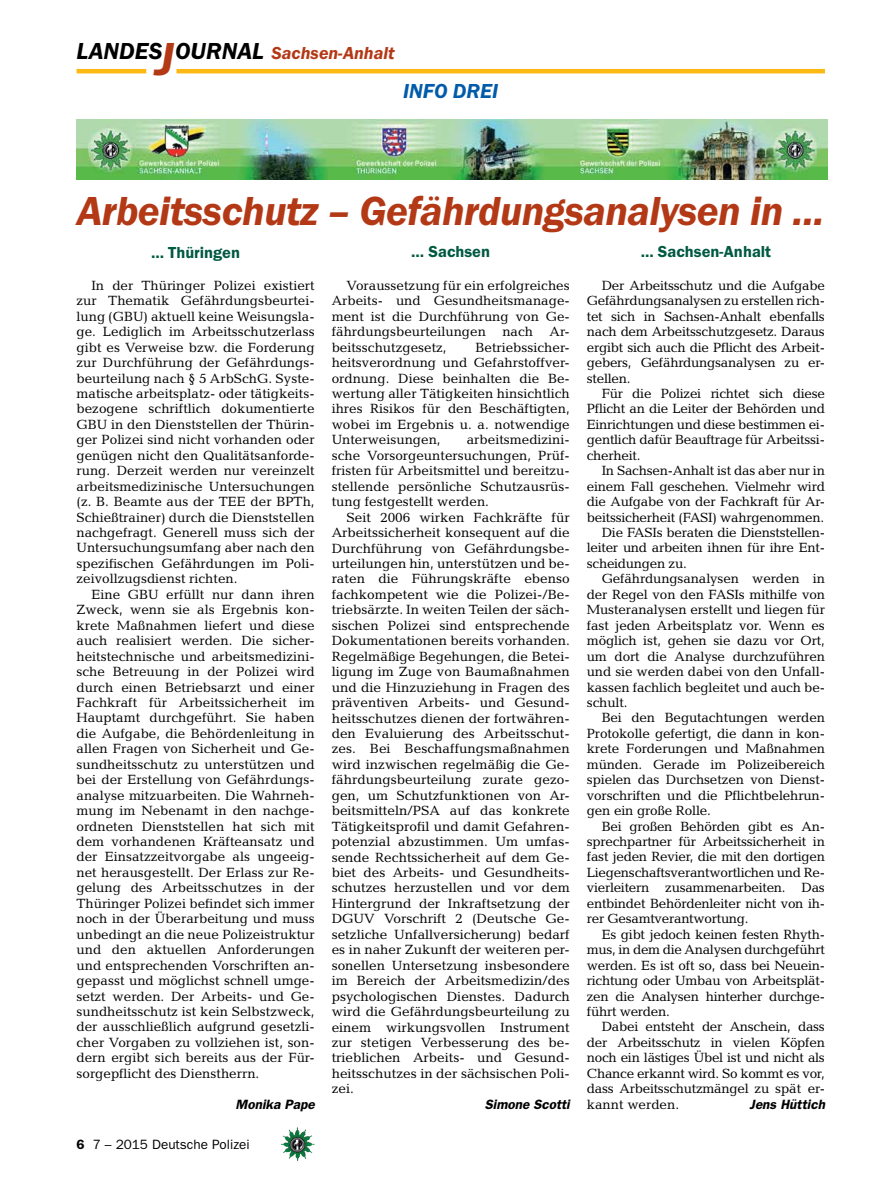
<style>
.page{position:relative;width:893px;height:1191px;background:#fff}
.page>*{position:absolute;margin:0;border:0;box-sizing:border-box;transform-origin:0 0}
.t1{font:italic 600 42px "Franklin Gothic Itc T";letter-spacing:-.015em;color:#b33916}
.t2{font:italic 600 21px "Franklin Gothic Itc T";color:#005baa}
.t3{font:italic 600 18px "Franklin Gothic Itc T";color:#b33916}
.t4{font:600 16.5px "Franklin Gothic Itc T";color:#005941}
.t5{font:13.5px/15.5px "Candida";letter-spacing:-.02em;color:#000;text-align:justify}
.t6{font:italic 600 13.5px "Franklin Gothic";color:#000}
.t7{font:13.5px "Franklin Gothic";color:#000}
.t8{font:13.5px "Candida";color:#000}
.s1{font-size:24px;color:#000}
.s2{font-size:48px}
.s3{font-weight:600}
</style>
<div class="page">
<hr style="left:77px;top:69px;width:69px;height:4px;background:#fdb913">
<hr style="left:176px;top:69px;width:649px;height:4px;background:#fdb913">
<img style="left:281px;top:1128px;width:16px;height:24px">
<img style="left:77px;top:120px;width:750px;height:59px">
<h3 class="t3" style="left:77px;top:42px;width:320px"><span class="s1">LANDES</span><span class="s2">J</span><span class="s1">OURNAL</span> Sachsen-Anhalt</h3>
<h2 class="t2" style="left:403px;top:79px;width:97px">info drei</h2>
<h1 class="t1" style="left:77px;top:186px;width:749px">Arbeitsschutz – Gefährdungsanalysen in ...</h1>
<p class="t4" style="left:641px;top:242px;width:132px">... Sachsen-Anhalt</p>
<p class="t5" style="left:587px;top:277px;width:240px;text-indent:15px">Der Arbeitsschutz und die Aufgabe Gefährdungsanalysen zu erstellen rich&shy;tet sich in Sachsen-Anhalt ebenfalls nach dem Arbeitsschutzgesetz. Daraus ergibt sich auch die Pflicht des Arbeit&shy;gebers, Gefährdungsanalysen zu er&shy;stellen.</p>
<p class="t5" style="left:587px;top:386px;width:240px;text-indent:15px">Für die Polizei richtet sich diese Pflicht an die Leiter der Behörden und Einrichtungen und diese bestimmen ei&shy;gentlich dafür Beauftrage für Arbeitssi&shy;cherheit.</p>
<p class="t5" style="left:602px;top:463px;width:225px">In Sachsen-Anhalt ist das aber nur in</p>
<p class="t5" style="left:587px;top:478px;width:240px">einem Fall geschehen. Vielmehr wird</p>
<p class="t5" style="left:587px;top:494px;width:240px">die Aufgabe von der Fachkraft für Ar-</p>
<p class="t5" style="left:587px;top:509px;width:239px">beitssicherheit (FASI) wahrgenommen.</p>
<p class="t5" style="left:602px;top:525px;width:225px">Die FASIs beraten die Dienststellen-</p>
<p class="t5" style="left:587px;top:540px;width:240px">leiter und arbeiten ihnen für ihre Ent-</p>
<p class="t5" style="left:587px;top:555px;width:101px">scheidungen zu.</p>
<p class="t5" style="left:602px;top:571px;width:225px">Gefährdungsanalysen werden in</p>
<p class="t5" style="left:587px;top:586px;width:240px">der Regel von den FASIs mithilfe von</p>
<p class="t5" style="left:587px;top:602px;width:240px">Musteranalysen erstellt und liegen für</p>
<p class="t5" style="left:587px;top:617px;width:240px">fast jeden Arbeitsplatz vor. Wenn es</p>
<p class="t5" style="left:587px;top:633px;width:240px">möglich ist, gehen sie dazu vor Ort,</p>
<p class="t5" style="left:587px;top:648px;width:240px">um dort die Analyse durchzuführen</p>
<p class="t5" style="left:587px;top:664px;width:240px">und sie werden dabei von den Unfall-</p>
<p class="t5" style="left:587px;top:679px;width:240px">kassen fachlich begleitet und auch be-</p>
<p class="t5" style="left:587px;top:694px;width:42px">schult.</p>
<p class="t5" style="left:602px;top:710px;width:225px">Bei den Begutachtungen werden</p>
<p class="t5" style="left:587px;top:725px;width:240px">Protokolle gefertigt, die dann in kon-</p>
<p class="t5" style="left:587px;top:741px;width:240px">krete Forderungen und Maßnahmen</p>
<p class="t5" style="left:587px;top:756px;width:240px">münden. Gerade im Polizeibereich</p>
<p class="t5" style="left:587px;top:772px;width:240px">spielen das Durchsetzen von Dienst-</p>
<p class="t5" style="left:587px;top:787px;width:240px">vorschriften und die Pflichtbelehrun-</p>
<p class="t5" style="left:587px;top:803px;width:126px">gen ein große Rolle.</p>
<p class="t5" style="left:602px;top:818px;width:225px">Bei großen Behörden gibt es An-</p>
<p class="t5" style="left:587px;top:833px;width:240px">sprechpartner für Arbeitssicherheit in</p>
<p class="t5" style="left:587px;top:849px;width:240px">fast jeden Revier, die mit den dortigen</p>
<p class="t5" style="left:587px;top:864px;width:240px">Liegenschaftsverantwortlichen und Re-</p>
<p class="t5" style="left:587px;top:880px;width:240px">vierleitern zusammenarbeiten. Das</p>
<p class="t5" style="left:587px;top:895px;width:240px">entbindet Behördenleiter nicht von ih-</p>
<p class="t5" style="left:587px;top:911px;width:163px">rer Gesamtverantwortung.</p>
<p class="t5" style="left:602px;top:926px;width:225px">Es gibt jedoch keinen festen Rhyth-</p>
<p class="t5" style="left:587px;top:942px;width:240px">mus, in dem die Analysen durchgeführt</p>
<p class="t5" style="left:587px;top:957px;width:240px">werden. Es ist oft so, dass bei Neuein-</p>
<p class="t5" style="left:587px;top:972px;width:240px">richtung oder Umbau von Arbeitsplät-</p>
<p class="t5" style="left:587px;top:988px;width:240px">zen die Analysen hinterher durchge-</p>
<p class="t5" style="left:587px;top:1003px;width:85px">führt werden.</p>
<p class="t5" style="left:602px;top:1019px;width:225px">Dabei entsteht der Anschein, dass</p>
<p class="t5" style="left:587px;top:1034px;width:240px">der Arbeitsschutz in vielen Köpfen</p>
<p class="t5" style="left:587px;top:1050px;width:240px">noch ein lästiges Übel ist und nicht als</p>
<p class="t5" style="left:587px;top:1065px;width:240px">Chance erkannt wird. So kommt es vor,</p>
<p class="t5" style="left:587px;top:1081px;width:240px">dass Arbeitsschutzmängel zu spät er-</p>
<p class="t8" style="left:587px;top:1096px;width:94px">kannt werden.</p>
<p class="t6" style="left:750px;top:1096px;width:77px">Jens Hüttich</p>
<p class="t4" style="left:411px;top:242px;width:80px">… Sachsen</p>
<p class="t5" style="left:332px;top:277px;width:240px;text-indent:15px">Voraussetzung für ein erfolgreiches Arbeits- und Gesundheitsmanage&shy;ment ist die Durchführung von Ge&shy;fährdungsbeurteilungen nach Ar&shy;beitsschutzgesetz,</p>
<p class="t4" style="left:151px;top:242px;width:90px">… Thüringen</p>
<p class="t5" style="left:77px;top:277px;width:240px;text-indent:15px">In der Thüringer Polizei existiert zur Thematik Gefährdungsbeurtei&shy;lung (GBU) aktuell keine Weisungsla&shy;ge. Lediglich im Arbeitsschutzerlass gibt es Verweise bzw. die Forderung zur Durchführung der Gefährdungs&shy;beurteilung nach § 5 ArbSchG. Syste&shy;matische arbeitsplatz- oder tätigkeits&shy;bezogene schriftlich dokumentierte GBU in den Dienststellen der Thürin&shy;ger Polizei sind nicht vorhanden oder genügen nicht den Qualitätsanforde&shy;rung. Derzeit werden nur vereinzelt arbeitsmedizinische Untersuchungen (z. B. Beamte aus der TEE der BPTh, Schießtrainer) durch die Dienststellen nachgefragt. Generell muss sich der Untersuchungsumfang aber nach den spezifischen Gefährdungen im Poli&shy;zeivollzugsdienst richten.</p>
<p class="t5" style="left:77px;top:586px;width:240px;text-indent:15px">Eine GBU erfüllt nur dann ihren Zweck, wenn sie als Ergebnis kon&shy;krete Maßnahmen liefert und diese auch realisiert werden. Die sicher&shy;heitstechnische und arbeitsmedizini&shy;sche Betreuung in der Polizei wird durch einen Betriebsarzt und einer Fachkraft für Arbeitssicherheit im Hauptamt durchgeführt. Sie haben die Aufgabe, die Behördenleitung in allen Fragen von Sicherheit und Ge&shy;sundheitsschutz zu unterstützen und bei der Erstellung von Gefährdungs&shy;analyse mitzuarbeiten. Die Wahrneh&shy;mung im Nebenamt in den nachge&shy;ordneten Dienststellen hat sich mit dem vorhandenen Kräfteansatz und der Einsatzzeitvorgabe als ungeeig&shy;net herausgestellt. Der Erlass zur Re&shy;gelung des Arbeitsschutzes in der Thüringer Polizei befindet sich immer noch in der Überarbeitung und muss unbedingt an die neue Polizeistruktur und den aktuellen Anforderungen und entsprechenden Vorschriften an&shy;gepasst und möglichst schnell umge&shy;setzt werden. Der Arbeits- und Ge&shy;sundheitsschutz ist kein Selbstzweck, der ausschließlich aufgrund gesetzli&shy;cher Vorgaben zu vollziehen ist, son&shy;dern ergibt sich bereits aus der Für&shy;sorgepflicht des Dienstherrn.</p>
<p class="t6" style="left:236px;top:1096px;width:81px">Monika Pape</p>
<p class="t5" style="left:332px;top:339px;width:240px;text-indent:144px">Betriebssicher&shy;heitsverordnung und Gefahrstoffver&shy;ordnung. Diese beinhalten die Be&shy;wertung aller Tätigkeiten hinsichtlich ihres Risikos für den Beschäftigten, wobei im Ergebnis u. a. notwendige Unterweisungen,</p>
<p class="t5" style="left:332px;top:432px;width:240px;text-indent:135px">arbeitsmedizini&shy;sche Vorsorgeuntersuchungen, Prüf&shy;fristen für Arbeitsmittel und bereitzu&shy;stellende persönliche Schutzausrüs&shy;tung festgestellt werden.</p>
<p class="t5" style="left:332px;top:509px;width:240px;text-indent:15px">Seit 2006 wirken Fachkräfte für Arbeitssicherheit konsequent auf die Durchführung von Gefährdungsbe&shy;urteilungen hin, unterstützen und be&shy;raten die Führungskräfte ebenso fachkompetent wie die Polizei-/Be&shy;triebsärzte. In weiten Teilen der säch&shy;sischen Polizei sind entsprechende Dokumentationen bereits vorhanden.<br>Regelmäßige Begehungen, die Betei&shy;ligung im Zuge von Baumaßnahmen und die Hinzuziehung in Fragen des präventiven Arbeits- und Gesund&shy;heitsschutzes dienen der fortwähren&shy;den Evaluierung des Arbeitsschut&shy;zes. Bei Beschaffungsmaßnahmen wird inzwischen regelmäßig die Ge&shy;fährdungsbeurteilung zurate gezo&shy;gen, um Schutzfunktionen von Ar&shy;beitsmitteln/PSA auf das konkrete Tätigkeitsprofil und damit Gefahren&shy;potenzial abzustimmen. Um umfas&shy;sende Rechtssicherheit auf dem Ge&shy;biet des Arbeits- und Gesundheits&shy;schutzes herzustellen und vor dem Hintergrund der Inkraftsetzung der DGUV Vorschrift 2 (Deutsche Ge&shy;setzliche Unfallversicherung) bedarf es in naher Zukunft der weiteren per&shy;sonellen Untersetzung insbesondere im Bereich der Arbeitsmedizin/des psychologischen Dienstes. Dadurch wird die Gefährdungsbeurteilung zu einem wirkungsvollen Instrument zur stetigen Verbesserung des be&shy;trieblichen Arbeits- und Gesund&shy;heitsschutzes in der sächsischen Poli&shy;zei.</p>
<p class="t6" style="left:485px;top:1096px;width:87px">Simone Scotti</p>
<p class="t7" style="left:77px;top:1136px;width:175px"><span class="s3">6</span> 7 – 2015 Deutsche Polizei</p>
</div>
